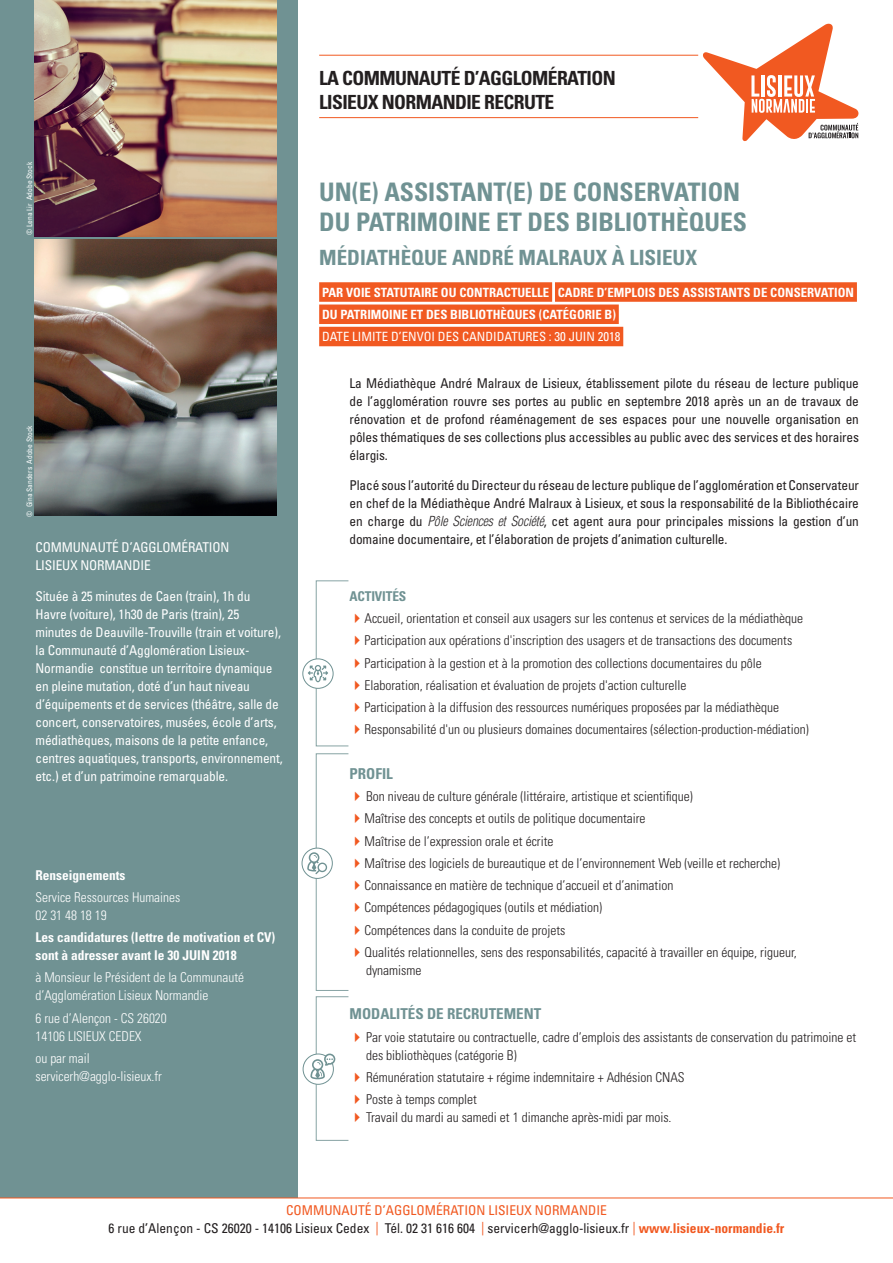
<style>
.page{position:relative;width:893px;height:1263px;background:#fff}
.page>*{position:absolute;margin:0;border:0;box-sizing:border-box;transform-origin:0 0}
.t1{font:700 condensed 25.5px/30px "Univers LT Std";color:#709293}
.t2{font:700 condensed 21px "Univers LT Std";color:#709293}
.t3{font:700 condensed 19.5px/23.4px "Univers LT Std";letter-spacing:-.03em;color:#231f20}
.t4{font:700 condensed 15px "Univers LT Std";color:#709293}
.t5{font:300 condensed 13.5px/18px "Univers LT Std";color:#231f20}
.t6{font:condensed 13.5px/18px "Univers LT Std";color:#231f20;text-align:justify}
.t7{font:condensed 13.5px/18px "Univers LT Std";letter-spacing:-.01em;color:#fff}
.t8{font:300 condensed 13.5px/18px "Univers LT Std";color:#fff}
.t9{font:700 condensed 13.5px/18px "Univers LT Std";color:#fff}
.t10{font:700 condensed 13.5px "Univers LT Std";letter-spacing:-.01em;color:#709293}
.t11{font:700 condensed 12.75px/22.2px "Univers LT Std";color:#fff}
.t12{font:condensed 12.75px "Univers LT Std";color:#fff}
.t13{font:condensed 7.5px "Univers LT Std";color:#fff}
.s1{font-family:"Helvetica LT Std";font-weight:300;font-style:italic}
.s2{color:#f15921}
.s3{font-weight:700;color:#f15921}
</style>
<div class="page">
<div style="left:0;top:0;width:298px;height:1198px;background:#709293"></div>
<svg style="left:703px;top:24px;width:156px;height:117px"></svg>
<div style="left:319px;top:282px;width:233px;height:20px;background:#f15921"></div>
<div style="left:555px;top:282px;width:302px;height:20px;background:#f15921"></div>
<div style="left:319px;top:304px;width:300px;height:20px;background:#f15921"></div>
<div style="left:319px;top:327px;width:304px;height:19px;background:#f15921"></div>
<hr style="left:319px;top:55px;width:379px;height:1px;background:#f15921">
<hr style="left:319px;top:117px;width:379px;height:1px;background:#f15921">
<hr style="left:0;top:1197px;width:893px;height:1px;background:#f15921">
<div style="left:316px;top:753px;width:33px;height:238px;border:1px solid #87a3a4"></div>
<svg style="left:302px;top:848px;width:30px;height:30px"></svg>
<div style="left:302px;top:848px;width:31px;height:31px;border:1px solid #709293;border-radius:50%"></div>
<svg style="left:307px;top:852px;width:20px;height:22px"></svg>
<div style="left:316px;top:580px;width:33px;height:166px;border:1px solid #87a3a4"></div>
<div style="left:303px;top:659px;width:30px;height:29px;background:#fff;border-radius:50%"></div>
<div style="left:302px;top:658px;width:31px;height:31px;border:1px solid #709293;border-radius:50%"></div>
<svg style="left:308px;top:665px;width:20px;height:17px"></svg>
<div style="left:316px;top:996px;width:33px;height:145px;border:1px solid #87a3a4"></div>
<svg style="left:303px;top:1054px;width:30px;height:30px"></svg>
<div style="left:303px;top:1053px;width:31px;height:32px;border:1px solid #709293;border-radius:50%"></div>
<svg style="left:310px;top:1053px;width:25px;height:26px"></svg>
<img style="left:34px;top:0;width:242px;height:236px">
<img style="left:34px;top:239px;width:242px;height:277px">
<p class="t13" style="left:25px;top:235px;width:75px;rotate:-90deg">© Lena Lir Adobe Stock</p>
<p class="t13" style="left:25px;top:517px;width:93px;rotate:-90deg">© Gina Sanders Adobe Stock</p>
<p class="t7" style="left:36px;top:538px;width:195px">COMMUNAUTÉ D’AGGLOMÉRATION<br>LISIEUX NORMANDIE</p>
<p class="t7" style="left:36px;top:587px;width:249px">Située à 25 minutes de Caen (train), 1h du Havre (voiture), 1h30 de Paris (train), 25 minutes de Deauville-Trouville (train et voiture), la Communauté d’Agglomération Lisieux-Normandie constitue un territoire dynamique en pleine mutation, doté d’un haut niveau d’équipements et de services (théâtre, salle de concert, conservatoires, musées, école d’arts, médiathèques, maisons de la petite enfance, centres aquatiques, transports, environnement, etc.) et d’un patrimoine remarquable.</p>
<p class="t9" style="left:36px;top:866px;width:91px">Renseignements</p>
<p class="t8" style="left:36px;top:888px;width:146px">Service Ressources Humaines<br>02 31 48 18 19</p>
<p class="t9" style="left:36px;top:928px;width:241px">Les candidatures (lettre de motivation et CV) sont à adresser avant le 30 JUIN 2018</p>
<p class="t8" style="left:36px;top:968px;width:210px">à Monsieur le Président de la Communauté d’Agglomération Lisieux Normandie</p>
<p class="t8" style="left:36px;top:1009px;width:133px">6 rue d’Alençon - CS 26020<br>14106 LISIEUX CEDEX</p>
<p class="t8" style="left:36px;top:1049px;width:128px">ou par mail servicerh@agglo-lisieux.fr</p>
<h3 class="t3" style="left:319px;top:67px;width:298px">LA COMMUNAUTÉ D’AGGLOMÉRATION<br>LISIEUX NORMANDIE RECRUTE</h3>
<h1 class="t1" style="left:319px;top:177px;width:429px">UN(E) ASSISTANT(E) DE CONSERVATION<br>DU PATRIMOINE ET DES BIBLIOTHÈQUES</h1>
<h2 class="t2" style="left:319px;top:245px;width:379px">MÉDIATHÈQUE ANDRÉ MALRAUX À LISIEUX</h2>
<p class="t11" style="left:322px;top:281px;width:534px">PAR VOIE STATUTAIRE OU CONTRACTUELLE CADRE D’EMPLOIS DES ASSISTANTS DE CONSERVATION<br>DU PATRIMOINE ET DES BIBLIOTHÈQUES (CATÉGORIE B)</p>
<p class="t12" style="left:322px;top:328px;width:300px">DATE LIMITE D’ENVOI DES CANDIDATURES : 30 JUIN 2018</p>
<p class="t6" style="left:349px;top:374px;width:511px">La Médiathèque André Malraux de Lisieux, établissement pilote du réseau de lecture publique de l’agglomération rouvre ses portes au public en septembre 2018 après un an de travaux de rénovation et de profond réaménagement de ses espaces pour une nouvelle organisation en pôles thématiques de ses collections plus accessibles au public avec des services et des horaires élargis.</p>
<p class="t6" style="left:349px;top:476px;width:511px">Placé sous l’autorité du Directeur du réseau de lecture publique de l’agglomération et Conservateur en chef de la Médiathèque André Malraux à Lisieux, et sous la responsabilité de la Bibliothécaire en charge du <span class="s1">Pôle Sciences et Société</span>, cet agent aura pour principales missions la gestion d’un domaine documentaire, et l’élaboration de projets d’animation culturelle.</p>
<p class="t10" style="left:349px;top:588px;width:58px">ACTIVITÉS</p>
<p class="t5" style="left:349px;top:609px;width:455px"><span class="s2">✔</span>Accueil, orientation et conseil aux usagers sur les contenus et services de la médiathèque</p>
<p class="t5" style="left:349px;top:631px;width:444px"><span class="s2">✔</span>Participation aux opérations d'inscription des usagers et de transactions des documents</p>
<p class="t5" style="left:349px;top:654px;width:414px"><span class="s2">✔</span>Participation à la gestion et à la promotion des collections documentaires du pôle</p>
<p class="t5" style="left:349px;top:676px;width:338px"><span class="s2">✔</span>Elaboration, réalisation et évaluation de projets d'action culturelle</p>
<p class="t5" style="left:349px;top:698px;width:431px"><span class="s2">✔</span>Participation à la diffusion des ressources numériques proposées par la médiathèque</p>
<p class="t5" style="left:349px;top:720px;width:461px"><span class="s2">✔</span>Responsabilité d'un ou plusieurs domaines documentaires (sélection-production-médiation)</p>
<p class="t4" style="left:349px;top:764px;width:45px">PROFIL</p>
<p class="t5" style="left:349px;top:787px;width:345px"><span class="s2">✔</span>Bon niveau de culture générale (littéraire, artistique et scientifique)</p>
<p class="t5" style="left:349px;top:809px;width:298px"><span class="s2">✔</span>Maîtrise des concepts et outils de politique documentaire</p>
<p class="t5" style="left:349px;top:832px;width:205px"><span class="s2">✔</span>Maîtrise de l’expression orale et écrite</p>
<p class="t5" style="left:349px;top:854px;width:432px"><span class="s2">✔</span>Maîtrise des logiciels de bureautique et de l’environnement Web (veille et recherche)</p>
<p class="t5" style="left:349px;top:876px;width:325px"><span class="s2">✔</span>Connaissance en matière de technique d’accueil et d’animation</p>
<p class="t5" style="left:349px;top:898px;width:254px"><span class="s2">✔</span>Compétences pédagogiques (outils et médiation)</p>
<p class="t5" style="left:349px;top:921px;width:217px"><span class="s2">✔</span>Compétences dans la conduite de projets</p>
<p class="t5" style="left:366px;top:943px;width:432px;text-indent:-16px"><span class="s2">✔</span>Qualités relationnelles, sens des responsabilités, capacité à travailler en équipe, rigueur, dynamisme</p>
<p class="t4" style="left:349px;top:1005px;width:193px">MODALITÉS DE RECRUTEMENT</p>
<p class="t5" style="left:366px;top:1028px;width:492px;text-indent:-16px"><span class="s2">✔</span>Par voie statutaire ou contractuelle, cadre d’emplois des assistants de conservation du patrimoine et des bibliothèques (catégorie B)</p>
<p class="t5" style="left:349px;top:1068px;width:337px"><span class="s2">✔</span>Rémunération statutaire + régime indemnitaire + Adhésion CNAS</p>
<p class="t5" style="left:349px;top:1090px;width:129px"><span class="s2">✔</span>Poste à temps complet</p>
<p class="t5" style="left:349px;top:1108px;width:324px"><span class="s2">✔</span>Travail du mardi au samedi et 1 dimanche après-midi par mois.</p>
<p class="t6" style="left:109px;top:1201px;width:677px;text-align:center"><span class="s2">COMMUNAUTÉ D’AGGLOMÉRATION LISIEUX NORMANDIE<br></span>6 rue d’Alençon - CS 26020 - 14106 Lisieux Cedex <span class="s2">|</span> Tél. 02 31 616 604 <span class="s2">|</span> servicerh@agglo-lisieux.fr <span class="s2">|</span> <span class="s3">www.lisieux-normandie.fr</span></p>
</div>
